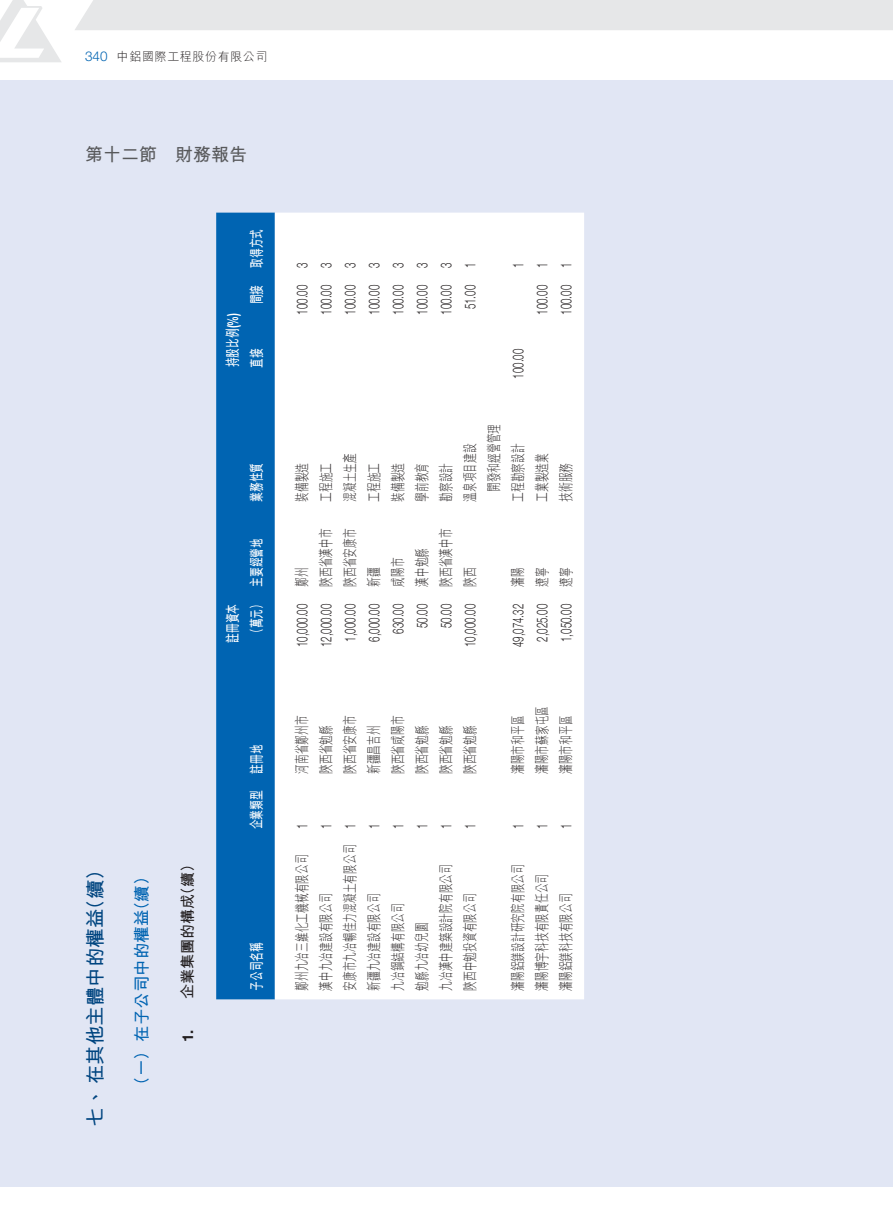
<style>
.page{position:relative;width:893px;height:1212px;background:#fff}
.page>*{position:absolute;margin:0;border:0;box-sizing:border-box;transform-origin:0 0}
.t1{font:19.5px "M Hei HK Bold E Ten B5 H";color:#004580}
.t2{font:18px "M Hei HK Bold E Ten B5 H";color:#58595b}
.t3{font:16.5px "M Hei HK Bold E Ten B5 H";color:#0064b2}
.t4{font:15px/24px "M Hei HK Light E Ten B5 H";color:#231f20;scale:.65 1}
.t5{font:300 15px "Helvetica Neue LT Std";color:#231f20;scale:.65 1}
.t6{font:15px/24px "M Hei HK Bold E Ten B5 H";color:#fff;text-align:center;scale:.65 1}
.t7{font:15px "M Hei HK Bold E Ten B5 H";color:#231f20}
.t8{font:12px "M Hei HK Light E Ten B5 H";letter-spacing:.05em;color:#231f20}
.s1{font-family:"Helvetica Neue LT Std";font-weight:300;font-size:13.5px;color:#0064b2}
.s2{font-family:"Helvetica Neue LT Std";font-weight:700}
.s3{font-family:"M Hei HK Light E Ten B5 H";font-weight:400}
.s4{font-family:"Helvetica Neue LT Std";font-weight:300}
</style>
<div class="page">
<div style="left:0;top:81px;width:893px;height:1106px;background:#e1e6f4"></div>
<svg style="left:0;top:0;width:61px;height:62px"></svg>
<div style="left:75px;top:0;width:818px;height:30px;background:#e6e7e8"></div>
<div style="left:216px;top:213px;width:59px;height:786px;background:#0064b2"></div>
<div style="left:275px;top:213px;width:309px;height:786px;background:#fff"></div>
<p class="t8" style="left:85px;top:52px;width:184px"><span class="s1">340</span> 中鋁國際工程股份有限公司</p>
<p class="t2" style="left:85px;top:147px;width:164px">第十二節 財務報告</p>
<p class="t6" style="left:223px;top:367px;width:85px;rotate:-90deg">持股比例<span class="s2">(%)</span></p>
<p class="t6" style="left:247px;top:304px;width:118px;rotate:-90deg">間接 取得方式</p>
<p class="t6" style="left:247px;top:368px;width:31px;rotate:-90deg">直接</p>
<p class="t6" style="left:247px;top:502px;width:61px;rotate:-90deg">業務性質</p>
<p class="t6" style="left:247px;top:587px;width:76px;rotate:-90deg">主要經營地</p>
<p class="t6" style="left:223px;top:643px;width:69px;rotate:-90deg">註冊資本（萬元）</p>
<h1 class="t1" style="left:88px;top:1127px;width:268px;rotate:-90deg">七、在其他主體中的權益（續）</h1>
<p class="t3" style="left:135px;top:1093px;width:226px;rotate:-90deg">（一）在子公司中的權益（續）</p>
<p class="t7" style="left:182px;top:1042px;width:187px;rotate:-90deg"><span class="s2">1.</span> 企業集團的構成（續）</p>
<p class="t6" style="left:247px;top:829px;width:132px;rotate:-90deg">企業類型 註冊地</p>
<p class="t6" style="left:247px;top:991px;width:76px;rotate:-90deg">子公司名稱</p>
<p class="t5" style="left:297px;top:315px;width:82px;rotate:-90deg">100.00 3</p>
<p class="t5" style="left:321px;top:315px;width:82px;rotate:-90deg">100.00 3</p>
<p class="t5" style="left:345px;top:315px;width:82px;rotate:-90deg">100.00 3</p>
<p class="t5" style="left:369px;top:315px;width:82px;rotate:-90deg">100.00 3</p>
<p class="t5" style="left:393px;top:315px;width:82px;rotate:-90deg">100.00 3</p>
<p class="t5" style="left:417px;top:315px;width:82px;rotate:-90deg">100.00 3</p>
<p class="t5" style="left:441px;top:315px;width:82px;rotate:-90deg">100.00 3</p>
<p class="t5" style="left:465px;top:309px;width:74px;rotate:-90deg">51.00 1</p>
<p class="t5" style="left:513px;top:268px;width:10px;rotate:-90deg">1</p>
<p class="t5" style="left:537px;top:315px;width:82px;rotate:-90deg">100.00 1</p>
<p class="t5" style="left:561px;top:315px;width:82px;rotate:-90deg">100.00 1</p>
<p class="t5" style="left:513px;top:379px;width:47px;rotate:-90deg">100.00</p>
<p class="t4" style="left:292px;top:502px;width:61px;rotate:-90deg">裝備製造</p>
<p class="t4" style="left:316px;top:502px;width:61px;rotate:-90deg">工程施工</p>
<p class="t4" style="left:340px;top:502px;width:76px;rotate:-90deg">混凝土生產</p>
<p class="t4" style="left:364px;top:502px;width:61px;rotate:-90deg">工程施工</p>
<p class="t4" style="left:388px;top:502px;width:61px;rotate:-90deg">裝備製造</p>
<p class="t4" style="left:412px;top:502px;width:61px;rotate:-90deg">學前教育</p>
<p class="t4" style="left:436px;top:502px;width:61px;rotate:-90deg">勘察設計</p>
<p class="t4" style="left:460px;top:492px;width:106px;text-indent:-10px;rotate:-90deg">溫泉項目建設<br>開發和經營管理</p>
<p class="t4" style="left:508px;top:502px;width:91px;rotate:-90deg">工程勘察設計</p>
<p class="t4" style="left:532px;top:502px;width:76px;rotate:-90deg">工業製造業</p>
<p class="t4" style="left:556px;top:502px;width:61px;rotate:-90deg">技術服務</p>
<p class="t5" style="left:297px;top:647px;width:124px;rotate:-90deg">10,000.00 <span class="s3">鄭州</span></p>
<p class="t5" style="left:321px;top:647px;width:184px;rotate:-90deg">12,000.00 <span class="s3">陝西省漢中市</span></p>
<p class="t5" style="left:345px;top:642px;width:176px;rotate:-90deg">1,000.00 <span class="s3">陝西省安康市</span></p>
<p class="t5" style="left:369px;top:642px;width:116px;rotate:-90deg">6,000.00 <span class="s3">新疆</span></p>
<p class="t5" style="left:393px;top:634px;width:119px;rotate:-90deg">630.00 <span class="s3">咸陽市</span></p>
<p class="t5" style="left:417px;top:628px;width:125px;rotate:-90deg">50.00 <span class="s3">漢中勉縣</span></p>
<p class="t4" style="left:436px;top:628px;width:155px;rotate:-90deg"><span class="s4">50.00</span> 陝西省漢中市</p>
<p class="t5" style="left:465px;top:647px;width:124px;rotate:-90deg">10,000.00 <span class="s3">陝西</span></p>
<p class="t5" style="left:513px;top:647px;width:124px;rotate:-90deg">49,074.32 <span class="s3">瀋陽</span></p>
<p class="t5" style="left:537px;top:642px;width:116px;rotate:-90deg">2,025.00 <span class="s3">遼寧</span></p>
<p class="t5" style="left:561px;top:642px;width:116px;rotate:-90deg">1,050.00 <span class="s3">遼寧</span></p>
<p class="t4" style="left:292px;top:774px;width:91px;rotate:-90deg">河南省鄭州市</p>
<p class="t4" style="left:316px;top:774px;width:76px;rotate:-90deg">陝西省勉縣</p>
<p class="t4" style="left:340px;top:774px;width:91px;rotate:-90deg">陝西省安康市</p>
<p class="t4" style="left:364px;top:774px;width:76px;rotate:-90deg">新疆昌吉州</p>
<p class="t4" style="left:388px;top:774px;width:91px;rotate:-90deg">陝西省咸陽市</p>
<p class="t4" style="left:412px;top:774px;width:76px;rotate:-90deg">陝西省勉縣</p>
<p class="t4" style="left:436px;top:774px;width:76px;rotate:-90deg">陝西省勉縣</p>
<p class="t4" style="left:460px;top:774px;width:76px;rotate:-90deg">陝西省勉縣</p>
<p class="t5" style="left:297px;top:829px;width:10px;rotate:-90deg">1</p>
<p class="t4" style="left:292px;top:991px;width:211px;rotate:-90deg">鄭州九冶三維化工機械有限公司</p>
<p class="t5" style="left:321px;top:829px;width:10px;rotate:-90deg">1</p>
<p class="t4" style="left:316px;top:991px;width:151px;rotate:-90deg">漢中九冶建設有限公司</p>
<p class="t4" style="left:340px;top:991px;width:258px;rotate:-90deg">安康市九冶暢佳力混凝土有限公司 <span class="s4">1</span></p>
<p class="t5" style="left:369px;top:829px;width:10px;rotate:-90deg">1</p>
<p class="t5" style="left:393px;top:829px;width:10px;rotate:-90deg">1</p>
<p class="t4" style="left:364px;top:991px;width:151px;rotate:-90deg">新疆九冶建設有限公司</p>
<p class="t4" style="left:388px;top:991px;width:136px;rotate:-90deg">九冶鋼結構有限公司</p>
<p class="t5" style="left:417px;top:829px;width:10px;rotate:-90deg">1</p>
<p class="t4" style="left:412px;top:991px;width:106px;rotate:-90deg">勉縣九冶幼兒園</p>
<p class="t5" style="left:441px;top:829px;width:10px;rotate:-90deg">1</p>
<p class="t4" style="left:436px;top:991px;width:196px;rotate:-90deg">九冶漢中建築設計院有限公司</p>
<p class="t5" style="left:465px;top:829px;width:10px;rotate:-90deg">1</p>
<p class="t4" style="left:460px;top:991px;width:151px;rotate:-90deg">陝西中勉投資有限公司</p>
<p class="t4" style="left:508px;top:774px;width:91px;rotate:-90deg">瀋陽市和平區</p>
<p class="t4" style="left:532px;top:774px;width:106px;rotate:-90deg">瀋陽市蘇家屯區</p>
<p class="t4" style="left:556px;top:774px;width:91px;rotate:-90deg">瀋陽市和平區</p>
<p class="t5" style="left:513px;top:829px;width:10px;rotate:-90deg">1</p>
<p class="t5" style="left:537px;top:829px;width:10px;rotate:-90deg">1</p>
<p class="t5" style="left:561px;top:829px;width:10px;rotate:-90deg">1</p>
<p class="t4" style="left:508px;top:991px;width:196px;rotate:-90deg">瀋陽鋁鎂設計研究院有限公司</p>
<p class="t4" style="left:532px;top:991px;width:181px;rotate:-90deg">瀋陽博宇科技有限責任公司</p>
<p class="t4" style="left:556px;top:991px;width:151px;rotate:-90deg">瀋陽鋁鎂科技有限公司</p>
</div>
